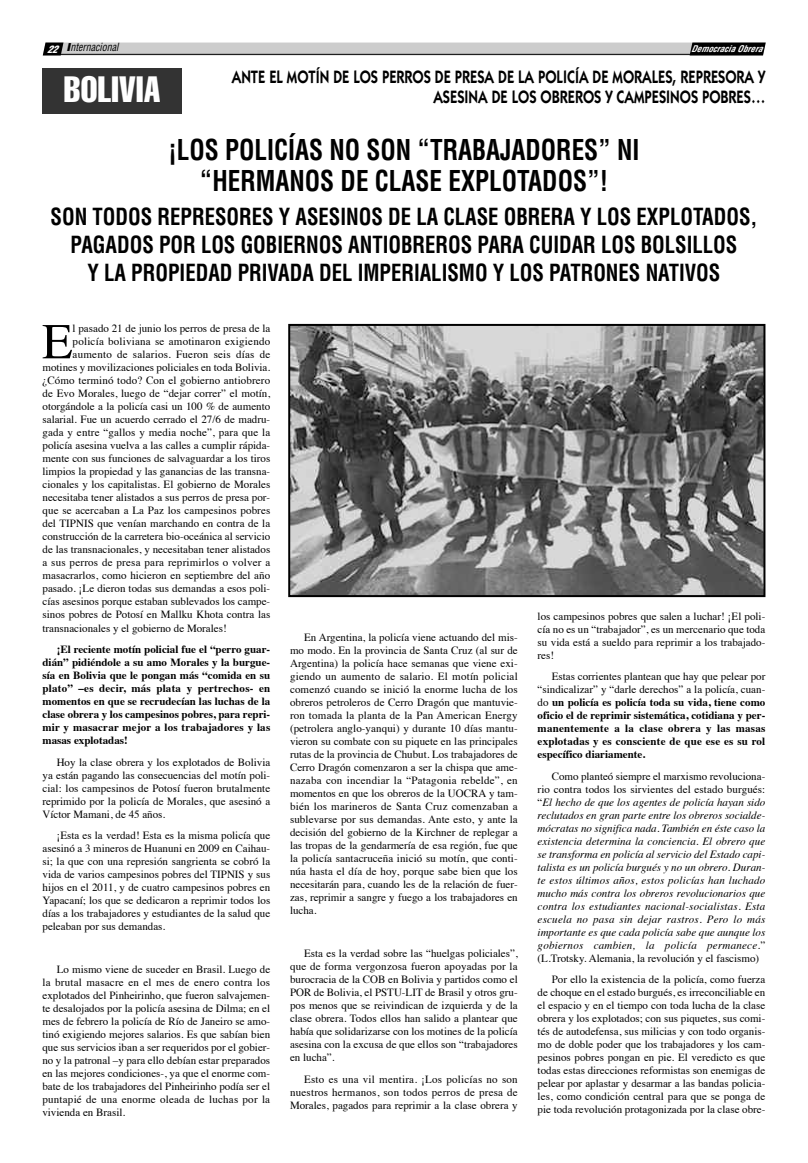
<style>
.page{position:relative;width:808px;height:1163px;background:#fff}
.page>*{position:absolute;margin:0;border:0;box-sizing:border-box;transform-origin:0 0}
.t1{font:50.2px "Times";color:#000}
.t2{font:extra-condensed 36px "Helvetica";letter-spacing:.01em;color:#fff}
.t3{font:700 condensed 28px/31px "Helvetica";color:#000;text-align:center;scale:.9 1}
.t4{font:700 condensed 23px/28px "Helvetica";color:#000;text-align:center;scale:.9 1}
.t5{font:600 18px/20px "Itc Kabel";color:#000;text-align:right;scale:.8 1}
.t6{font:11px/13px "Times";color:#000;text-align:justify}
.t7{font:italic 11px/13px "Times";letter-spacing:.02em;color:#000;text-align:justify}
.t8{font:700 11px/13px "Times";letter-spacing:.015em;color:#000;text-align:justify}
.t9{font:11px "Times";letter-spacing:.02em;color:#000}
.t10{font:italic condensed 11px "Helvetica";color:#000;scale:.9 1}
.t11{font:italic 700 condensed 9px "Helvetica";color:#fff}
.s1{font-weight:900;font-stretch:normal}
.s2{font-weight:400}
.s3{font-style:normal}
</style>
<div class="page">
<svg style="left:43px;top:43px;width:723px;height:12px;background:#a3a3a3"></svg>
<div style="left:43px;top:68px;width:139px;height:45px;background:#333"></div>
<img style="left:291px;top:327px;width:471px;height:267px">
<div style="left:288px;top:324px;width:477px;height:273px;border:2px solid #000"></div>
<p class="t10" style="left:47px;top:43px;width:83px"><sub>22</sub> <span class="s1">I</span>nternacional</p>
<p class="t11" style="left:691px;top:45px;width:73px">Democracia Obrera</p>
<h3 class="t5" style="left:232px;top:68px;width:669px">ANTE EL MOTÍN DE LOS PERROS DE PRESA DE LA POLICÍA DE MORALES, REPRESORA Y<br>ASESINA DE LOS OBREROS Y CAMPESINOS POBRES…</h3>
<h3 class="t3" style="left:168px;top:137px;width:525px">¡LOS POLICÍAS NO SON “TRABAJADORES” NI “HERMANOS DE CLASE EXPLOTADOS”!</h3>
<h3 class="t4" style="left:51px;top:204px;width:787px">SON TODOS REPRESORES Y ASESINOS DE LA CLASE OBRERA Y LOS EXPLOTADOS,<br>PAGADOS POR LOS GOBIERNOS ANTIOBREROS PARA CUIDAR LOS BOLSILLOS<br>Y LA PROPIEDAD PRIVADA DEL IMPERIALISMO Y LOS PATRONES NATIVOS</h3>
<h2 class="t2" style="left:64px;top:76px;width:98px">BOLIVIA</h2>
<h1 class="t1" style="left:42px;top:320px;width:32px">E</h1>
<p class="t6" style="left:73px;top:323px;width:199px">l pasado 21 de junio los perros de presa de la</p>
<p class="t9" style="left:73px;top:337px;width:199px">policía boliviana se amotinaron exigiendo</p>
<p class="t9" style="left:73px;top:350px;width:199px">aumento de salarios. Fueron seis días de</p>
<p class="t6" style="left:43px;top:362px;width:229px">motines y movilizaciones policiales en toda Bolivia.</p>
<p class="t6" style="left:43px;top:375px;width:229px">¿Cómo terminó todo? Con el gobierno antiobrero</p>
<p class="t6" style="left:43px;top:388px;width:229px">de Evo Morales, luego de “dejar correr” el motín,</p>
<p class="t6" style="left:43px;top:401px;width:229px">otorgándole a la policía casi un 100 % de aumento</p>
<p class="t6" style="left:43px;top:414px;width:229px">salarial. Fue un acuerdo cerrado el 27/6 de madru-</p>
<p class="t6" style="left:43px;top:427px;width:229px">gada y entre “gallos y media noche”, para que la</p>
<p class="t6" style="left:43px;top:440px;width:229px">policía asesina vuelva a las calles a cumplir rápida-</p>
<p class="t6" style="left:43px;top:453px;width:229px">mente con sus funciones de salvaguardar a los tiros</p>
<p class="t6" style="left:43px;top:466px;width:229px">limpios la propiedad y las ganancias de las transna-</p>
<p class="t6" style="left:43px;top:479px;width:229px">cionales y los capitalistas. El gobierno de Morales</p>
<p class="t6" style="left:43px;top:492px;width:229px">necesitaba tener alistados a sus perros de presa por-</p>
<p class="t6" style="left:43px;top:505px;width:229px">que se acercaban a La Paz los campesinos pobres</p>
<p class="t6" style="left:43px;top:518px;width:229px">del TIPNIS que venían marchando en contra de la</p>
<p class="t6" style="left:43px;top:531px;width:229px">construcción de la carretera bio-oceánica al servicio</p>
<p class="t6" style="left:43px;top:544px;width:229px">de las transnacionales, y necesitaban tener alistados</p>
<p class="t9" style="left:43px;top:558px;width:229px">a sus perros de presa para reprimirlos o volver a</p>
<p class="t6" style="left:43px;top:570px;width:229px">masacrarlos, como hicieron en septiembre del año</p>
<p class="t6" style="left:43px;top:583px;width:229px">pasado. ¡Le dieron todas sus demandas a esos poli-</p>
<p class="t6" style="left:43px;top:596px;width:229px">cías asesinos porque estaban sublevados los campe-</p>
<p class="t6" style="left:43px;top:609px;width:229px">sinos pobres de Potosí en Mallku Khota contra las</p>
<p class="t6" style="left:43px;top:622px;width:186px">transnacionales y el gobierno de Morales!</p>
<p class="t8" style="left:43px;top:643px;width:229px;text-indent:14px">¡El reciente motín policial fue el “perro guar&shy;dián” pidiéndole a su amo Morales y la burgue&shy;sía en Bolivia que le pongan más “comida en su plato” –es decir, más plata y pertrechos- en momentos en que se recrudecían las luchas de la clase obrera y los campesinos pobres, para repri&shy;mir y masacrar mejor a los trabajadores y las masas explotadas!</p>
<p class="t6" style="left:43px;top:756px;width:229px;text-indent:14px">Hoy la clase obrera y los explotados de Bolivia ya están pagando las consecuencias del motín poli&shy;cial: los campesinos de Potosí fueron brutalmente reprimido por la policía de Morales, que asesinó a Víctor Mamani, de 45 años.</p>
<p class="t6" style="left:43px;top:829px;width:229px;text-indent:14px">¡Esta es la verdad! Esta es la misma policía que asesinó a 3 mineros de Huanuni en 2009 en Caihau&shy;si; la que con una represión sangrienta se cobró la vida de varios campesinos pobres del TIPNIS y sus hijos en el 2011, y de cuatro campesinos pobres en Yapacaní; los que se dedicaron a reprimir todos los días a los trabajadores y estudiantes de la salud que peleaban por sus demandas.</p>
<p class="t6" style="left:42px;top:963px;width:229px;text-indent:14px">Lo mismo viene de suceder en Brasil. Luego de la brutal masacre en el mes de enero contra los explotados del Pinheirinho, que fueron salvajemen&shy;te desalojados por la policía asesina de Dilma; en el mes de febrero la policía de Río de Janeiro se amo&shy;tinó exigiendo mejores salarios. Es que sabían bien que sus servicios iban a ser requeridos por el gobier&shy;no y la patronal –y para ello debían estar preparados en las mejores condiciones-, ya que el enorme com&shy;bate de los trabajadores del Pinheirinho podía ser el puntapié de una enorme oleada de luchas por la vivienda en Brasil.</p>
<p class="t6" style="left:290px;top:631px;width:229px;text-indent:14px">En Argentina, la policía viene actuando del mis&shy;mo modo. En la provincia de Santa Cruz (al sur de Argentina) la policía hace semanas que viene exi&shy;giendo un aumento de salario. El motín policial comenzó cuando se inició la enorme lucha de los obreros petroleros de Cerro Dragón que mantuvie&shy;ron tomada la planta de la Pan American Energy (petrolera anglo-yanqui) y durante 10 días mantu&shy;vieron su combate con su piquete en las principales rutas de la provincia de Chubut. Los trabajadores de Cerro Dragón comenzaron a ser la chispa que ame&shy;nazaba con incendiar la “Patagonia rebelde”, en momentos en que los obreros de la UOCRA y tam&shy;bién los marineros de Santa Cruz comenzaban a sublevarse por sus demandas. Ante esto, y ante la decisión del gobierno de la Kirchner de replegar a las tropas de la gendarmería de esa región, fue que la policía santacruceña inició su motín, que conti&shy;núa hasta el día de hoy, porque sabe bien que los necesitarán para, cuando les de la relación de fuer&shy;zas, reprimir a sangre y fuego a los trabajadores en lucha.</p>
<p class="t6" style="left:290px;top:947px;width:229px;text-indent:14px">Esta es la verdad sobre las “huelgas policiales”, que de forma vergonzosa fueron apoyadas por la burocracia de la COB en Bolivia y partidos como el POR de Bolivia, el PSTU-LIT de Brasil y otros gru&shy;pos menos que se reivindican de izquierda y de la clase obrera. Todos ellos han salido a plantear que había que solidarizarse con los motines de la policía asesina con la excusa de que ellos son “trabajadores en lucha”.</p>
<p class="t6" style="left:290px;top:1073px;width:229px;text-indent:14px">Esto es una vil mentira. ¡Los policías no son nuestros hermanos, son todos perros de presa de Morales, pagados para reprimir a la clase obrera y</p>
<p class="t6" style="left:538px;top:610px;width:229px">los campesinos pobres que salen a luchar! ¡El poli&shy;cía no es un “trabajador”, es un mercenario que toda su vida está a sueldo para reprimir a los trabajado&shy;res!</p>
<p class="t8" style="left:538px;top:670px;width:229px;text-indent:14px"><span class="s2">Estas corrientes plantean que hay que pelear por “sindicalizar” y “darle derechos” a la policía, cuan&shy;do</span> un policía es policía toda su vida, tiene como oficio el de reprimir sistemática, cotidiana y per&shy;manentemente a la clase obrera y las masas explotadas y es consciente de que ese es su rol específico diariamente.</p>
<p class="t7" style="left:538px;top:770px;width:229px;text-indent:14px"><span class="s3">Como planteó siempre el marxismo revoluciona&shy;rio contra todos los sirvientes del estado burgués: “</span>El hecho de que los agentes de policía hayan sido reclutados en gran parte entre los obreros socialde&shy;mócratas no significa nada. También en éste caso la existencia determina la conciencia. El obrero que se transforma en policía al servicio del Estado capi&shy;talista es un policía burgués y no un obrero. Duran&shy;te estos últimos años, estos policías han luchado mucho más contra los obreros revolucionarios que contra los estudiantes nacional-socialistas. Esta escuela no pasa sin dejar rastros. Pero lo más importante es que cada policía sabe que aunque los gobiernos cambien, la policía permanece.<span class="s3">” (L.Trotsky. Alemania, la revolución y el fascismo)</span></p>
<p class="t6" style="left:538px;top:973px;width:229px;text-indent:14px">Por ello la existencia de la policía, como fuerza de choque en el estado burgués, es irreconciliable en el espacio y en el tiempo con toda lucha de la clase obrera y los explotados; con sus piquetes, sus comi&shy;tés de autodefensa, sus milicias y con todo organis&shy;mo de doble poder que los trabajadores y los cam&shy;pesinos pobres pongan en pie. El veredicto es que todas estas direcciones reformistas son enemigas de pelear por aplastar y desarmar a las bandas policia&shy;les, como condición central para que se ponga de pie toda revolución protagonizada por la clase obre-</p>
</div>
